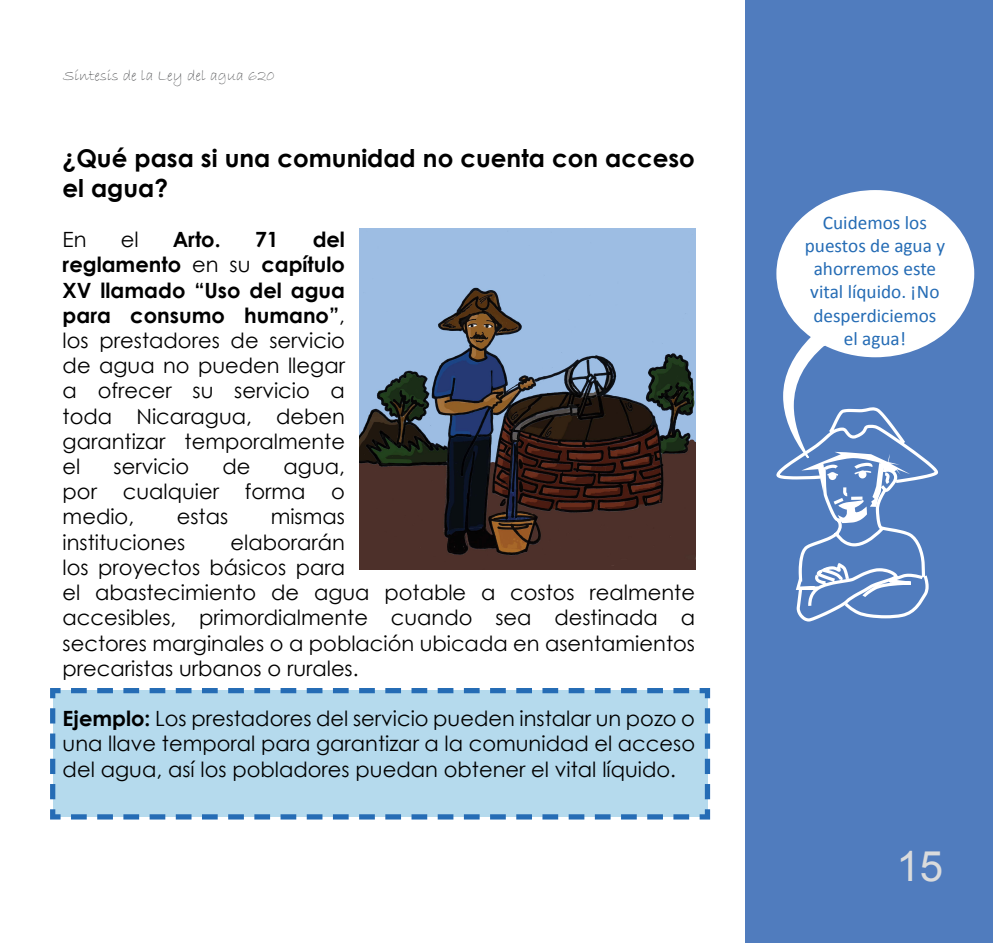
<style>
.page{position:relative;width:993px;height:943px;background:#fff}
.page>*{position:absolute;margin:0;border:0;box-sizing:border-box;transform-origin:0 0}
.t1{font:42px "Arial";color:#dadbdc}
.t2{font:700 24.5px/29.4px "Century Gothic";color:#000}
.t3{font:21px/25.2px "Century Gothic";color:#000;text-align:justify}
.t4{font:700 21px "Century Gothic";color:#000}
.t5{font:19.25px/23.1px "Calibri";color:#256cb5;text-align:center}
.t6{font:15.75px "Bradley Hand ITC";color:#5f6062}
.s1{font-weight:700}
</style>
<div class="page">
<div style="left:744px;top:0;width:248px;height:943px;background:#507cbe"></div>
<hr style="left:744px;top:0;width:1px;height:943px;background:#fff">
<svg style="left:776px;top:458px;width:161px;height:163px"></svg>
<svg style="left:776px;top:190px;width:197px;height:268px;fill:#fff"></svg>
<svg style="left:50px;top:688px;width:659px;height:131px;background:#aed4ea"></svg>
<img style="left:360px;top:228px;width:334px;height:342px">
<p class="t6" style="left:63px;top:66px;width:213px">Síntesis de la Ley del agua 620</p>
<p class="t2" style="left:63px;top:143px;width:633px">¿Qué pasa si una comunidad no cuenta con acceso el agua?</p>
<p class="t3" style="left:63px;top:226px;width:26px">En</p>
<p class="t3" style="left:121px;top:226px;width:19px">el</p>
<p class="t4" style="left:173px;top:223px;width:49px">Arto.</p>
<p class="t4" style="left:255px;top:223px;width:25px">71</p>
<p class="t3" style="left:63px;top:226px;width:284px;text-indent:250px"><span class="s1">del reglamento</span> en su <span class="s1">capítulo XV llamado “Uso del agua para consumo humano”</span>, los prestadores de servicio de agua no pueden llegar a ofrecer su servicio a toda Nicaragua, deben garantizar temporalmente el</p>
<p class="t3" style="left:114px;top:453px;width:77px">servicio</p>
<p class="t3" style="left:222px;top:453px;width:30px">de</p>
<p class="t3" style="left:63px;top:453px;width:284px;text-indent:221px">agua, por cualquier forma o medio,</p>
<p class="t3" style="left:177px;top:504px;width:53px">estas</p>
<p class="t3" style="left:270px;top:504px;width:76px">mismas</p>
<p class="t3" style="left:63px;top:529px;width:124px">instituciones</p>
<p class="t3" style="left:63px;top:529px;width:633px;text-align:left;text-indent:168px">elaborarán<br>los proyectos básicos para<br>el abastecimiento de agua potable a costos realmente accesibles, primordialmente cuando sea destinada a sectores marginales o a población ubicada en asentamientos precaristas urbanos o rurales.</p>
<p class="t3" style="left:63px;top:705px;width:633px"><span class="s1">Ejemplo:</span> Los prestadores del servicio pueden instalar un pozo o una llave temporal para garantizar a la comunidad el acceso del agua, así los pobladores puedan obtener el vital líquido.</p>
<p class="t5" style="left:804px;top:211px;width:142px">Cuidemos los puestos de agua y ahorremos este vital líquido. ¡No desperdiciemos el agua!</p>
<h1 class="t1" style="left:896px;top:838px;width:48px">15</h1>
</div>
